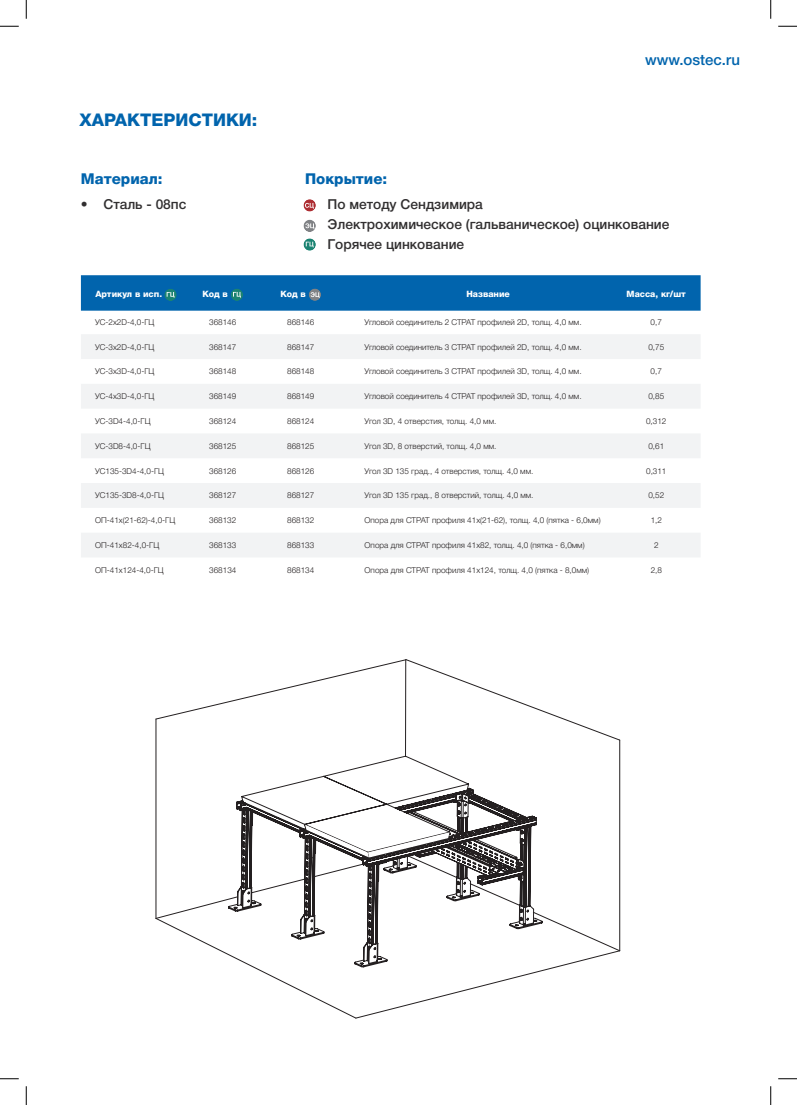
<style>
.page{position:relative;width:797px;height:1105px;background:#fff}
.page>*{position:absolute;margin:0;border:0;box-sizing:border-box;transform-origin:0 0}
.t1{font:800 17.5px "Helvetica Neue Cyr";color:#0164ad}
.t2{font:800 15px "Helvetica Neue Cyr";color:#0164ad}
.t3{font:500 15px "Helvetica Neue Cyr";color:#0164ad}
.t4{font:500 13.75px "Helvetica Neue Cyr";color:#312f30}
.t5{font:800 8.75px "Helvetica Neue Cyr";color:#fff}
.t6{font:300 8.12px "Helvetica Neue Cyr";color:#231f20}
</style>
<div class="page">
<svg style="left:81px;top:334px;width:619px;height:223px;fill:#f2f3f4"></svg>
<svg style="left:236px;top:756px;width:301px;height:69px"></svg>
<hr style="left:156px;top:719px;width:1px;height:199px;background:#231f20">
<hr style="left:405px;top:660px;width:1px;height:96px;background:#231f20">
<svg style="left:155px;top:659px;width:465px;height:82px"></svg>
<svg style="left:155px;top:825px;width:465px;height:194px"></svg>
<hr style="left:619px;top:740px;width:1px;height:211px;background:#231f20">
<svg style="left:81px;top:275px;width:619px;height:36px;background:#0667ad"></svg>
<svg style="left:303px;top:238px;width:13px;height:13px"></svg>
<svg style="left:303px;top:220px;width:13px;height:12px"></svg>
<svg style="left:303px;top:199px;width:13px;height:13px"></svg>
<svg style="left:0;top:25px;width:19px;height:2px"></svg>
<svg style="left:778px;top:25px;width:19px;height:2px"></svg>
<svg style="left:0;top:1078px;width:19px;height:1px"></svg>
<svg style="left:778px;top:1078px;width:19px;height:1px"></svg>
<svg style="left:25px;top:0;width:2px;height:19px"></svg>
<svg style="left:25px;top:1086px;width:2px;height:19px"></svg>
<svg style="left:770px;top:0;width:1px;height:19px"></svg>
<svg style="left:770px;top:1086px;width:1px;height:19px"></svg>
<h1 class="t1" style="left:79px;top:111px;width:179px">ХАРАКТЕРИСТИКИ:</h1>
<h2 class="t2" style="left:81px;top:171px;width:83px">Материал:</h2>
<h3 class="t4" style="left:81px;top:197px;width:107px">• Сталь - 08пс</h3>
<h2 class="t3" style="left:645px;top:52px;width:96px">www.ostec.ru</h2>
<h2 class="t2" style="left:305px;top:171px;width:84px">Покрытие:</h2>
<h3 class="t4" style="left:305px;top:197px;width:179px">• По методу Сендзимира</h3>
<h3 class="t4" style="left:305px;top:217px;width:366px">• Электрохимическое (гальваническое) оцинкование</h3>
<h3 class="t4" style="left:305px;top:237px;width:161px">• Горячее цинкование</h3>
<p class="t5" style="left:95px;top:289px;width:68px">Артикул в исп.</p>
<p class="t5" style="left:202px;top:289px;width:27px">Код в</p>
<p class="t5" style="left:280px;top:289px;width:27px">Код в</p>
<p class="t5" style="left:466px;top:289px;width:45px">Название</p>
<p class="t5" style="left:626px;top:289px;width:61px">Масса, кг/шт</p>
<p class="t6" style="left:95px;top:318px;width:61px">УС-2х2D-4,0-ГЦ</p>
<p class="t6" style="left:209px;top:318px;width:29px">368146</p>
<p class="t6" style="left:287px;top:318px;width:29px">868146</p>
<p class="t6" style="left:364px;top:318px;width:218px">Угловой соединитель 2 СТРАТ профилей 2D, толщ. 4,0 мм.</p>
<p class="t6" style="left:650px;top:318px;width:13px">0,7</p>
<p class="t6" style="left:95px;top:342px;width:61px">УС-3х2D-4,0-ГЦ</p>
<p class="t6" style="left:209px;top:342px;width:29px">368147</p>
<p class="t6" style="left:287px;top:342px;width:29px">868147</p>
<p class="t6" style="left:364px;top:342px;width:218px">Угловой соединитель 3 СТРАТ профилей 2D, толщ. 4,0 мм.</p>
<p class="t6" style="left:648px;top:342px;width:17px">0,75</p>
<p class="t6" style="left:95px;top:367px;width:61px">УС-3х3D-4,0-ГЦ</p>
<p class="t6" style="left:209px;top:367px;width:29px">368148</p>
<p class="t6" style="left:287px;top:367px;width:29px">868148</p>
<p class="t6" style="left:364px;top:367px;width:218px">Угловой соединитель 3 СТРАТ профилей 3D, толщ. 4,0 мм.</p>
<p class="t6" style="left:650px;top:367px;width:13px">0,7</p>
<p class="t6" style="left:95px;top:392px;width:61px">УС-4х3D-4,0-ГЦ</p>
<p class="t6" style="left:209px;top:392px;width:29px">368149</p>
<p class="t6" style="left:287px;top:392px;width:29px">868149</p>
<p class="t6" style="left:364px;top:392px;width:218px">Угловой соединитель 4 СТРАТ профилей 3D, толщ. 4,0 мм.</p>
<p class="t6" style="left:648px;top:392px;width:17px">0,85</p>
<p class="t6" style="left:95px;top:417px;width:57px">УС-3D4-4,0-ГЦ</p>
<p class="t6" style="left:209px;top:417px;width:29px">368124</p>
<p class="t6" style="left:287px;top:417px;width:29px">868124</p>
<p class="t6" style="left:364px;top:417px;width:133px">Угол 3D, 4 отверстия, толщ. 4,0 мм.</p>
<p class="t6" style="left:646px;top:417px;width:22px">0,312</p>
<p class="t6" style="left:95px;top:441px;width:57px">УС-3D8-4,0-ГЦ</p>
<p class="t6" style="left:209px;top:441px;width:29px">368125</p>
<p class="t6" style="left:287px;top:441px;width:29px">868125</p>
<p class="t6" style="left:364px;top:441px;width:133px">Угол 3D, 8 отверстий, толщ. 4,0 мм.</p>
<p class="t6" style="left:648px;top:441px;width:17px">0,61</p>
<p class="t6" style="left:95px;top:466px;width:70px">УС135-3D4-4,0-ГЦ</p>
<p class="t6" style="left:209px;top:466px;width:29px">368126</p>
<p class="t6" style="left:287px;top:466px;width:29px">868126</p>
<p class="t6" style="left:364px;top:466px;width:170px">Угол 3D 135 град., 4 отверстия, толщ. 4,0 мм.</p>
<p class="t6" style="left:646px;top:466px;width:22px">0,311</p>
<p class="t6" style="left:95px;top:491px;width:70px">УС135-3D8-4,0-ГЦ</p>
<p class="t6" style="left:209px;top:491px;width:29px">368127</p>
<p class="t6" style="left:287px;top:491px;width:29px">868127</p>
<p class="t6" style="left:364px;top:491px;width:170px">Угол 3D 135 град., 8 отверстий, толщ. 4,0 мм.</p>
<p class="t6" style="left:648px;top:491px;width:17px">0,52</p>
<p class="t6" style="left:95px;top:516px;width:82px">ОП-41х(21-62)-4,0-ГЦ</p>
<p class="t6" style="left:209px;top:516px;width:29px">368132</p>
<p class="t6" style="left:287px;top:516px;width:29px">868132</p>
<p class="t6" style="left:364px;top:516px;width:237px">Опора для СТРАТ профиля 41х(21-62), толщ. 4,0 (пятка - 6,0мм)</p>
<p class="t6" style="left:650px;top:516px;width:13px">1,2</p>
<p class="t6" style="left:95px;top:541px;width:66px">ОП-41х82-4,0-ГЦ</p>
<p class="t6" style="left:209px;top:541px;width:29px">368133</p>
<p class="t6" style="left:287px;top:541px;width:29px">868133</p>
<p class="t6" style="left:364px;top:541px;width:221px">Опора для СТРАТ профиля 41х82, толщ. 4,0 (пятка - 6,0мм)</p>
<p class="t6" style="left:654px;top:541px;width:6px">2</p>
<p class="t6" style="left:95px;top:565px;width:70px">ОП-41х124-4,0-ГЦ</p>
<p class="t6" style="left:209px;top:565px;width:29px">368134</p>
<p class="t6" style="left:287px;top:565px;width:29px">868134</p>
<p class="t6" style="left:364px;top:565px;width:226px">Опора для СТРАТ профиля 41х124, толщ. 4,0 (пятка - 8,0мм)</p>
<p class="t6" style="left:650px;top:565px;width:13px">2,8</p>
</div>
